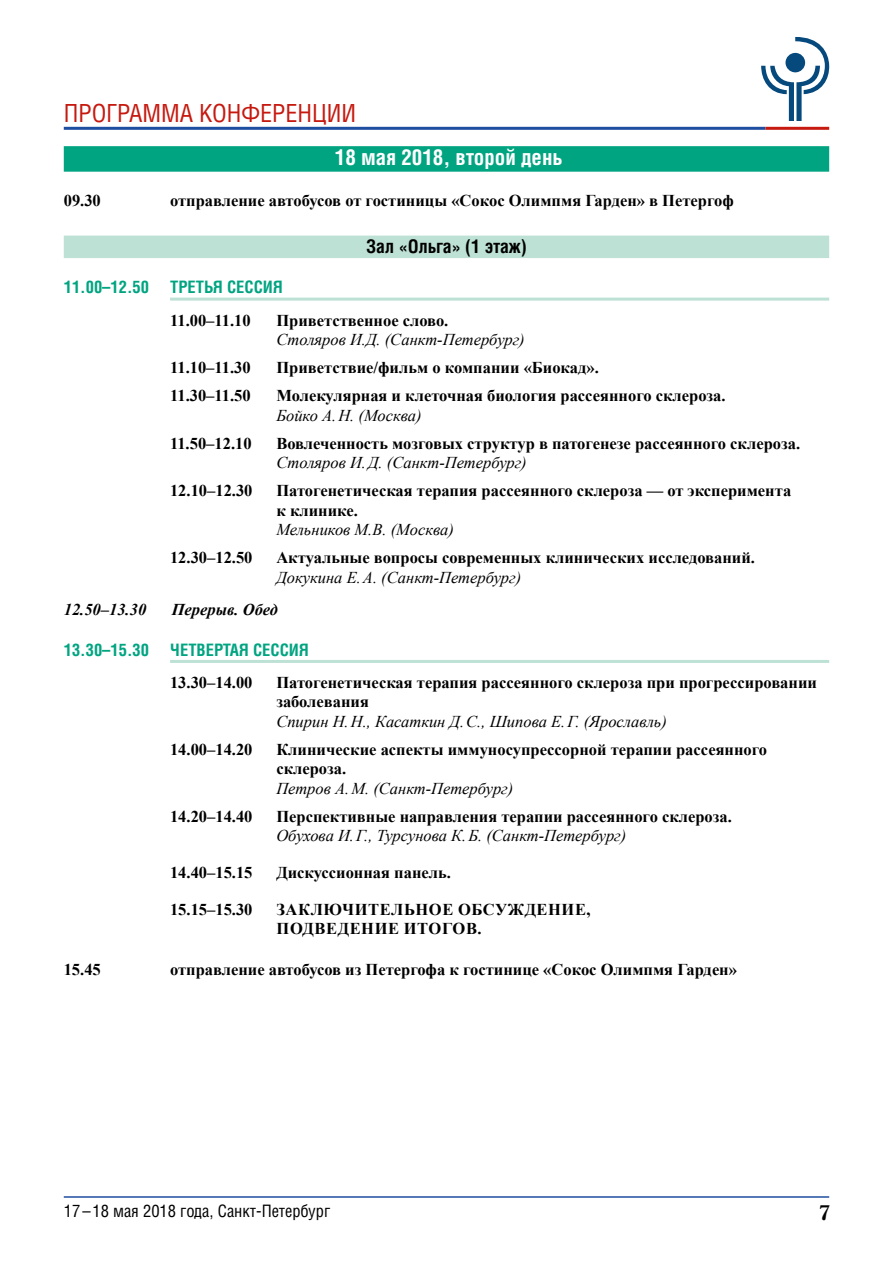
<style>
.page{position:relative;width:893px;height:1263px;background:#fff}
.page>*{position:absolute;margin:0;border:0;box-sizing:border-box;transform-origin:0 0}
.t1{font:24px "DP Letterica Condensed";color:#c6190f}
.t2{font:700 21px "DP Letterica Condensed";color:#fff}
.t3{font:700 21px "DP Petersburg";color:#000}
.t4{font:700 18px "DP Letterica Condensed";letter-spacing:-.02em;color:#000}
.t5{font:700 16.5px/19.5px "Times New Roman";color:#000}
.t6{font:italic 16.5px "Times New Roman";color:#000}
.t7{font:700 16.5px "DP Letterica Condensed";color:#00a481}
.t8{font:16.5px "DP Letterica Condensed";color:#000}
.t9{font:italic 700 16.5px "Times New Roman";color:#000}
</style>
<div class="page">
<svg style="left:761px;top:37px;width:68px;height:83px"></svg>
<hr style="left:64px;top:127px;width:701px;height:3px;background:#1d4e9f">
<hr style="left:765px;top:127px;width:64px;height:3px;background:#c6190f">
<hr style="left:64px;top:1196px;width:765px;height:2px;background:#1d4e9f">
<div style="left:64px;top:146px;width:765px;height:26px;background:#00a481"></div>
<div style="left:64px;top:236px;width:765px;height:22px;background:#bee1d5"></div>
<hr style="left:170px;top:298px;width:659px;height:3px;background:#bee1d5">
<hr style="left:170px;top:660px;width:659px;height:3px;background:#bee1d5">
<h1 class="t1" style="left:64px;top:99px;width:294px">ПРОГРАММА КОНФЕРЕНЦИИ</h1>
<p class="t2" style="left:335px;top:145px;width:229px">18 мая 2018, второй день</p>
<p class="t5" style="left:64px;top:190px;width:39px">09.30</p>
<p class="t5" style="left:170px;top:190px;width:565px">отправление автобусов от гостиницы «Сокос Олимпмя Гарден» в Петергоф</p>
<p class="t4" style="left:366px;top:235px;width:162px">Зал «Ольга» (1 этаж)</p>
<p class="t7" style="left:64px;top:277px;width:87px">11.00–12.50</p>
<p class="t7" style="left:170px;top:277px;width:114px">Третья сессия</p>
<p class="t5" style="left:170px;top:310px;width:82px">11.00–11.10</p>
<p class="t5" style="left:276px;top:310px;width:174px">Приветственное слово.</p>
<p class="t6" style="left:276px;top:328px;width:250px">Столяров И.Д. (Санкт-Петербург)</p>
<p class="t5" style="left:170px;top:357px;width:82px">11.10–11.30</p>
<p class="t5" style="left:276px;top:357px;width:324px">Приветствие/фильм о компании «Биокад».</p>
<p class="t5" style="left:170px;top:385px;width:82px">11.30–11.50</p>
<p class="t5" style="left:276px;top:385px;width:451px">Молекулярная и клеточная биология рассеянного склероза.</p>
<p class="t6" style="left:276px;top:404px;width:147px">Бойко А.Н. (Москва)</p>
<p class="t5" style="left:170px;top:433px;width:83px">11.50–12.10</p>
<p class="t5" style="left:276px;top:433px;width:525px">Вовлеченность мозговых структур в патогенезе рассеянного склероза.</p>
<p class="t6" style="left:276px;top:451px;width:252px">Столяров И.Д. (Санкт-Петербург)</p>
<p class="t5" style="left:170px;top:480px;width:84px">12.10–12.30</p>
<p class="t5" style="left:276px;top:480px;width:516px">Патогенетическая терапия рассеянного склероза — от эксперимента к клинике.</p>
<p class="t6" style="left:276px;top:518px;width:179px">Мельников М.В. (Москва)</p>
<p class="t5" style="left:170px;top:547px;width:84px">12.30–12.50</p>
<p class="t5" style="left:276px;top:547px;width:480px">Актуальные вопросы современных клинических исследований.</p>
<p class="t6" style="left:276px;top:566px;width:246px">Докукина Е.А. (Санкт-Петербург)</p>
<p class="t9" style="left:64px;top:598px;width:84px">12.50–13.30</p>
<p class="t9" style="left:172px;top:598px;width:108px">Перерыв. Обед</p>
<p class="t7" style="left:64px;top:640px;width:247px">13.30–15.30 Ч етвертая сессия</p>
<p class="t5" style="left:170px;top:672px;width:84px">13.30–14.00</p>
<p class="t5" style="left:276px;top:672px;width:542px">Патогенетическая терапия рассеянного склероза при прогрессировании заболевания</p>
<p class="t6" style="left:276px;top:710px;width:392px">Спирин Н.Н., Касаткин Д.С., Шипова Е.Г. (Ярославль)</p>
<p class="t5" style="left:170px;top:739px;width:84px">14.00–14.20</p>
<p class="t5" style="left:276px;top:739px;width:492px">Клинические аспекты иммуносупрессорной терапии рассеянного склероза.</p>
<p class="t6" style="left:276px;top:777px;width:238px">Петров А.М. (Санкт-Петербург)</p>
<p class="t5" style="left:170px;top:806px;width:84px">14.20–14.40</p>
<p class="t5" style="left:276px;top:806px;width:457px">Перспективные направления терапии рассеянного склероза.</p>
<p class="t6" style="left:276px;top:824px;width:351px">Обухова И.Г., Турсунова К.Б. (Санкт-Петербург)</p>
<p class="t5" style="left:170px;top:862px;width:84px">14.40–15.15</p>
<p class="t5" style="left:276px;top:862px;width:176px">Дискуссионная панель.</p>
<p class="t5" style="left:170px;top:899px;width:84px">15.15–15.30</p>
<p class="t5" style="left:276px;top:899px;width:23px">Закл</p>
<p class="t5" style="left:324px;top:899px;width:32px">ючител</p>
<p class="t5" style="left:404px;top:899px;width:24px">ьноеобс</p>
<p class="t5" style="left:495px;top:899px;width:43px">уждение</p>
<p class="t5" style="left:586px;top:899px;width:6px">,</p>
<p class="t5" style="left:277px;top:918px;width:13px">подведениеитогов</p>
<p class="t5" style="left:477px;top:918px;width:6px">.</p>
<p class="t5" style="left:64px;top:959px;width:39px">15.45</p>
<p class="t5" style="left:170px;top:959px;width:568px">отправление автобусов из Петергофа к гостинице «Сокос Олимпмя Гарден»</p>
<p class="t8" style="left:64px;top:1201px;width:268px">17 – 18 мая 2018 года, Санкт-Петербург</p>
<p class="t3" style="left:819px;top:1199px;width:13px">7</p>
</div>
